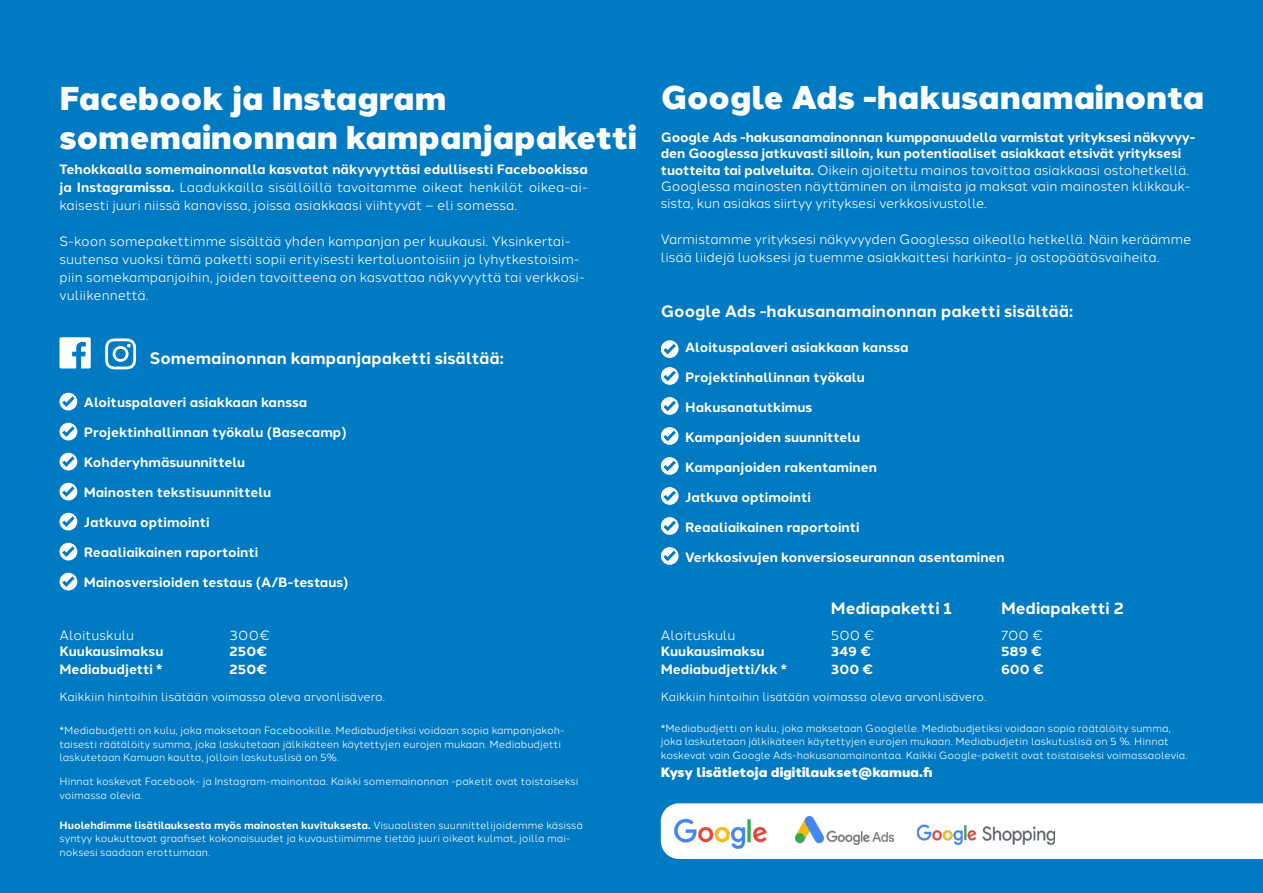
<style>
.page{position:relative;width:1263px;height:893px;background:#007ac2}
.page>*{position:absolute;margin:0;border:0;box-sizing:border-box;transform-origin:0 0}
.t1{font:900 33px/39px "Halcom";color:#fff}
.t2{font:700 16.5px "Halcom";color:#fff}
.t3{font:13.5px/18px "Halcom";letter-spacing:-.005em;color:#fff}
.t4{font:700 13.5px "Halcom";color:#fff}
.t5{font:900 13.5px "Halcom";color:#fff}
.t6{font:12px "Halcom";color:#fff}
.t7{font:10.5px/13.5px "Halcom";color:#fff}
.s1{font-weight:700}
</style>
<div class="page">
<div style="left:661px;top:803px;width:602px;height:56px;background:#fff"></div>
<svg style="left:661px;top:340px;width:18px;height:18px"></svg>
<svg style="left:663px;top:344px;width:13px;height:10px"></svg>
<svg style="left:661px;top:367px;width:18px;height:18px"></svg>
<svg style="left:663px;top:371px;width:13px;height:10px"></svg>
<svg style="left:661px;top:397px;width:18px;height:18px"></svg>
<svg style="left:663px;top:401px;width:13px;height:10px"></svg>
<svg style="left:661px;top:427px;width:18px;height:18px"></svg>
<svg style="left:663px;top:431px;width:13px;height:10px"></svg>
<svg style="left:661px;top:457px;width:18px;height:18px"></svg>
<svg style="left:663px;top:461px;width:13px;height:10px"></svg>
<svg style="left:661px;top:487px;width:18px;height:18px"></svg>
<svg style="left:663px;top:491px;width:13px;height:10px"></svg>
<svg style="left:661px;top:517px;width:18px;height:18px"></svg>
<svg style="left:663px;top:521px;width:13px;height:10px"></svg>
<svg style="left:661px;top:547px;width:18px;height:18px"></svg>
<svg style="left:663px;top:551px;width:13px;height:10px"></svg>
<img style="left:673px;top:816px;width:95px;height:36px">
<img style="left:795px;top:816px;width:99px;height:29px">
<img style="left:917px;top:824px;width:137px;height:21px">
<svg style="left:105px;top:338px;width:31px;height:31px"></svg>
<svg style="left:60px;top:337px;width:31px;height:31px"></svg>
<div style="left:60px;top:393px;width:17px;height:17px;background:#fff;border-radius:50%"></div>
<svg style="left:62px;top:396px;width:13px;height:11px"></svg>
<div style="left:60px;top:423px;width:17px;height:17px;background:#fff;border-radius:50%"></div>
<svg style="left:62px;top:426px;width:13px;height:11px"></svg>
<div style="left:60px;top:453px;width:17px;height:17px;background:#fff;border-radius:50%"></div>
<svg style="left:62px;top:456px;width:13px;height:11px"></svg>
<div style="left:60px;top:483px;width:17px;height:17px;background:#fff;border-radius:50%"></div>
<svg style="left:62px;top:486px;width:13px;height:11px"></svg>
<div style="left:60px;top:513px;width:17px;height:17px;background:#fff;border-radius:50%"></div>
<svg style="left:62px;top:516px;width:13px;height:11px"></svg>
<div style="left:60px;top:543px;width:17px;height:17px;background:#fff;border-radius:50%"></div>
<svg style="left:62px;top:546px;width:13px;height:11px"></svg>
<div style="left:60px;top:573px;width:17px;height:17px;background:#fff;border-radius:50%"></div>
<svg style="left:62px;top:576px;width:13px;height:11px"></svg>
<h1 class="t1" style="left:60px;top:77px;width:579px">Facebook ja Instagram somemainonnan kampanjapaketti</h1>
<p class="t3" style="left:60px;top:159px;width:530px;text-align:justify"><span class="s1">Tehokkaalla somemainonnalla kasvatat näkyvyyttäsi edullisesti Facebookissa ja Instagramissa.</span> Laadukkailla sisällöillä tavoitamme oikeat henkilöt oikea-ai&shy;kaisesti juuri niissä kanavissa, joissa asiakkaasi viihtyvät – eli somessa.</p>
<p class="t3" style="left:60px;top:231px;width:527px">S-koon somepakettimme sisältää yhden kampanjan per kuukausi. Yksinkertai&shy;suutensa vuoksi tämä paketti sopii erityisesti kertaluontoisiin ja lyhytkestoisim&shy;piin somekampanjoihin, joiden tavoitteena on kasvattaa näkyvyyttä tai verkkosi&shy;vuliikennettä.</p>
<p class="t2" style="left:150px;top:345px;width:355px">Somemainonnan kampanjapaketti sisältää:</p>
<p class="t4" style="left:84px;top:392px;width:225px">Aloituspalaveri asiakkaan kanssa</p>
<p class="t4" style="left:84px;top:422px;width:264px">Projektinhallinnan työkalu (Basecamp)</p>
<p class="t4" style="left:84px;top:452px;width:163px">Kohderyhmäsuunnittelu</p>
<p class="t4" style="left:84px;top:482px;width:189px">Mainosten tekstisuunnittelu</p>
<p class="t4" style="left:84px;top:512px;width:127px">Jatkuva optimointi</p>
<p class="t4" style="left:84px;top:542px;width:176px">Reaaliaikainen raportointi</p>
<p class="t4" style="left:84px;top:572px;width:266px">Mainosversioiden testaus (A/B-testaus)</p>
<p class="t3" style="left:60px;top:625px;width:76px">Aloituskulu</p>
<p class="t3" style="left:230px;top:625px;width:42px">300€</p>
<p class="t4" style="left:60px;top:640px;width:105px">Kuukausimaksu</p>
<p class="t4" style="left:230px;top:640px;width:39px">250€</p>
<p class="t4" style="left:60px;top:658px;width:105px">Mediabudjetti *</p>
<p class="t4" style="left:230px;top:658px;width:39px">250€</p>
<p class="t6" style="left:60px;top:687px;width:327px">Kaikkiin hintoihin lisätään voimassa oleva arvonlisävero.</p>
<p class="t7" style="left:60px;top:723px;width:507px">*Mediabudjetti on kulu, joka maksetaan Facebookille. Mediabudjetiksi voidaan sopia kampanjakoh&shy;taisesti räätälöity summa, joka laskutetaan jälkikäteen käytettyjen eurojen mukaan. Mediabudjetti laskutetaan Kamuan kautta, jolloin laskutuslisä on 5%.</p>
<p class="t7" style="left:60px;top:774px;width:520px">Hinnat koskevat Facebook- ja Instagram-mainontaa. Kaikki somemainonnan -paketit ovat toistaiseksi voimassa olevia.</p>
<p class="t7" style="left:60px;top:817px;width:525px"><span class="s1">Huolehdimme lisätilauksesta myös mainosten kuvituksesta.</span> Visuaalisten suunnittelijoidemme käsissä syntyy koukuttavat graafiset kokonaisuudet ja kuvaustiimimme tietää juuri oikeat kulmat, joilla mai&shy;noksesi saadaan erottumaan.</p>
<h1 class="t1" style="left:661px;top:76px;width:545px">Google Ads -hakusanamainonta</h1>
<p class="t3" style="left:661px;top:127px;width:536px;line-height:16.5px"><span class="s1">Google Ads -hakusanamainonnan kumppanuudella varmistat yrityksesi näkyvyy&shy;den Googlessa jatkuvasti silloin, kun potentiaaliset asiakkaat etsivät yrityksesi tuotteita tai palveluita.</span> Oikein ajoitettu mainos tavoittaa asiakkaasi ostohetkellä.<br>Googlessa mainosten näyttäminen on ilmaista ja maksat vain mainosten klikkauk&shy;sista, kun asiakas siirtyy yrityksesi verkkosivustolle.</p>
<p class="t3" style="left:661px;top:229px;width:532px">Varmistamme yrityksesi näkyvyyden Googlessa oikealla hetkellä. Näin keräämme lisää liidejä luoksesi ja tuemme asiakkaittesi harkinta- ja ostopäätösvaiheita.</p>
<p class="t2" style="left:661px;top:298px;width:414px">Google Ads -hakusanamainonnan paketti sisältää:</p>
<p class="t4" style="left:685px;top:336px;width:225px">Aloituspalaveri asiakkaan kanssa</p>
<p class="t4" style="left:685px;top:366px;width:181px">Projektinhallinnan työkalu</p>
<p class="t4" style="left:685px;top:396px;width:129px">Hakusanatutkimus</p>
<p class="t4" style="left:685px;top:426px;width:177px">Kampanjoiden suunnittelu</p>
<p class="t4" style="left:685px;top:456px;width:193px">Kampanjoiden rakentaminen</p>
<p class="t4" style="left:685px;top:486px;width:127px">Jatkuva optimointi</p>
<p class="t4" style="left:685px;top:516px;width:176px">Reaaliaikainen raportointi</p>
<p class="t4" style="left:685px;top:546px;width:321px">Verkkosivujen konversioseurannan asentaminen</p>
<p class="t2" style="left:831px;top:595px;width:123px">Mediapaketti 1</p>
<p class="t2" style="left:1001px;top:595px;width:124px">Mediapaketti 2</p>
<p class="t3" style="left:661px;top:625px;width:76px">Aloituskulu</p>
<p class="t3" style="left:831px;top:625px;width:45px">500 €</p>
<p class="t3" style="left:1001px;top:625px;width:44px">700 €</p>
<p class="t4" style="left:661px;top:640px;width:105px">Kuukausimaksu</p>
<p class="t4" style="left:831px;top:640px;width:42px">349 €</p>
<p class="t4" style="left:1001px;top:640px;width:42px">589 €</p>
<p class="t4" style="left:661px;top:658px;width:128px">Mediabudjetti/kk *</p>
<p class="t4" style="left:831px;top:658px;width:44px">300 €</p>
<p class="t4" style="left:1001px;top:658px;width:44px">600 €</p>
<p class="t6" style="left:661px;top:687px;width:327px">Kaikkiin hintoihin lisätään voimassa oleva arvonlisävero.</p>
<p class="t7" style="left:661px;top:720px;width:528px">*Mediabudjetti on kulu, joka maksetaan Googlelle. Mediabudjetiksi voidaan sopia räätälöity summa, joka laskutetaan jälkikäteen käytettyjen eurojen mukaan. Mediabudjetin laskutuslisä on 5 %. Hinnat koskevat vain Google Ads-hakusanamainontaa. Kaikki Google-paketit ovat toistaiseksi voimassaolevia.</p>
<p class="t5" style="left:661px;top:761px;width:273px">Kysy lisätietoja digitilaukset@kamua.fi</p>
</div>
